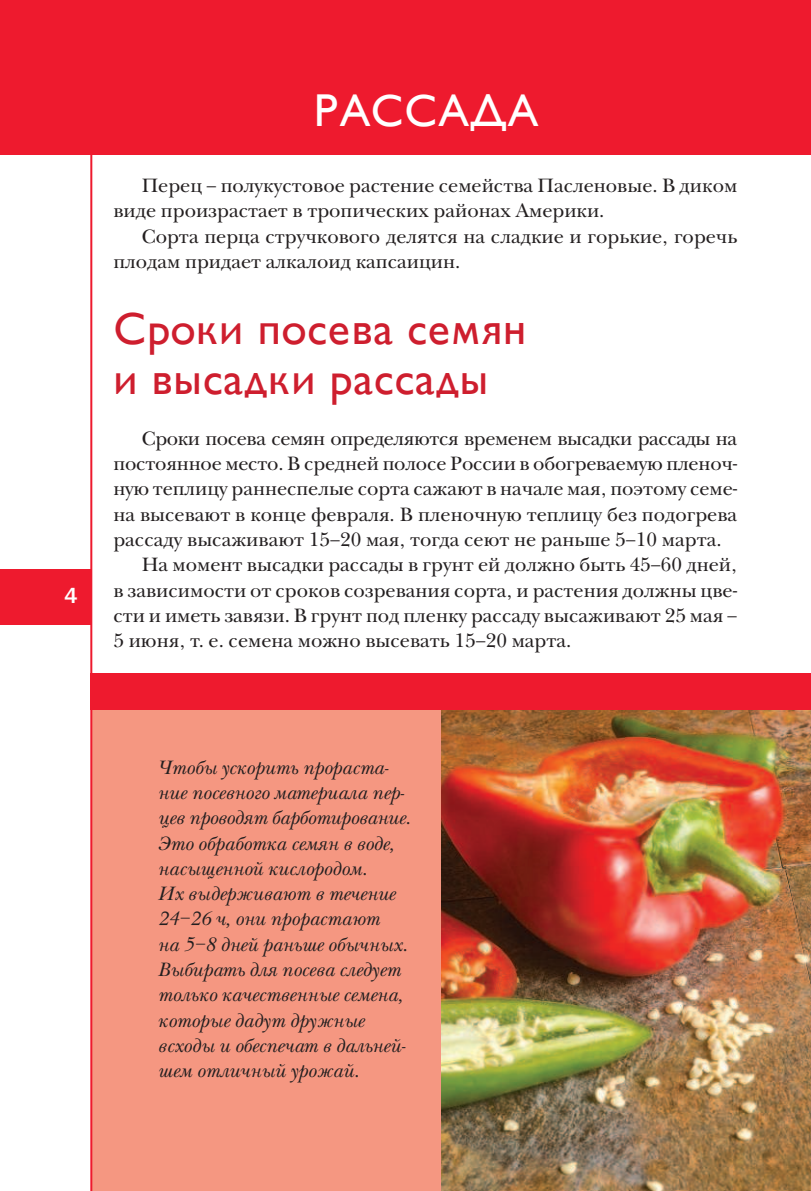
<style>
.page{position:relative;width:811px;height:1191px;background:#fff}
.page>*{position:absolute;margin:0;border:0;box-sizing:border-box;transform-origin:0 0}
.t1{font:46px/50.6px "Gill Sans";color:#ce1e2e}
.t2{font:46px "Gill Sans";color:#fff}
.t3{font:22px "Franklin Gothic Medium C";color:#fff}
.t4{font:20px/25.2px "New Baskerville C";color:#231f20}
.t5{font:italic 20px/25.2px "New Baskerville C";color:#231f20}
.t6{font:20px "New Baskerville C";letter-spacing:-.02em;color:#231f20}
</style>
<div class="page">
<div style="left:91px;top:682px;width:358px;height:509px;background:#f59781"></div>
<img style="left:442px;top:710px;width:368px;height:481px">
<div style="left:0;top:569px;width:91px;height:55px;background:#ee1a2e"></div>
<hr style="left:90px;top:0;width:2px;height:1191px;background:#ee1a2e">
<div style="left:0;top:0;width:811px;height:154px;background:#ee1a2e"></div>
<div style="left:91px;top:673px;width:720px;height:37px;background:#ee1a2e"></div>
<p class="t3" style="left:64px;top:583px;width:15px">4</p>
<h1 class="t2" style="left:312px;top:86px;width:229px">РАССАДА</h1>
<p class="t4" style="left:113px;top:175px;width:625px;text-indent:28px">Перец – полукустовое растение семейства Пасленовые. В диком виде произрастает в тропических районах Америки.</p>
<p class="t4" style="left:113px;top:225px;width:625px;text-indent:28px">Сорта перца стручкового делятся на сладкие и горькие, горечь плодам придает алкалоид капсаицин.</p>
<h1 class="t1" style="left:113px;top:303px;width:415px">Сроки посева семян и высадки рассады</h1>
<p class="t6" style="left:142px;top:430px;width:597px">Сроки посева семян определяются временем высадки рассады на</p>
<p class="t4" style="left:113px;top:453px;width:625px">постоянное место. В средней полосе России в обогреваемую пленоч-</p>
<p class="t4" style="left:113px;top:478px;width:625px">ную теплицу раннеспелые сорта сажают в начале мая, поэтому семе-</p>
<p class="t4" style="left:113px;top:503px;width:625px">на высевают в конце февраля. В пленочную теплицу без подогрева</p>
<p class="t4" style="left:113px;top:529px;width:609px">рассаду высаживают 15–20 мая, тогда сеют не раньше 5–10 марта.</p>
<p class="t4" style="left:142px;top:554px;width:597px">На момент высадки рассады в грунт ей должно быть 45–60 дней,</p>
<p class="t4" style="left:113px;top:579px;width:625px">в зависимости от сроков созревания сорта, и растения должны цве-</p>
<p class="t4" style="left:113px;top:604px;width:625px">сти и иметь завязи. В грунт под пленку рассаду высаживают 25 мая –</p>
<p class="t4" style="left:113px;top:630px;width:459px">5 июня, т. е. семена можно высевать 15–20 марта.</p>
<p class="t5" style="left:158px;top:757px;width:254px">Чтобы ускорить прораста&shy;ние посевного материала пер&shy;цев проводят барботирование.<br>Это обработка семян в воде, насыщенной кислородом.<br>Их выдерживают в течение<br>24–26 ч, они прорастают<br>на 5–8 дней раньше обычных.<br>Выбирать для посева следует только качественные семена, которые дадут дружные всходы и обеспечат в дальней&shy;шем отличный урожай.</p>
</div>
